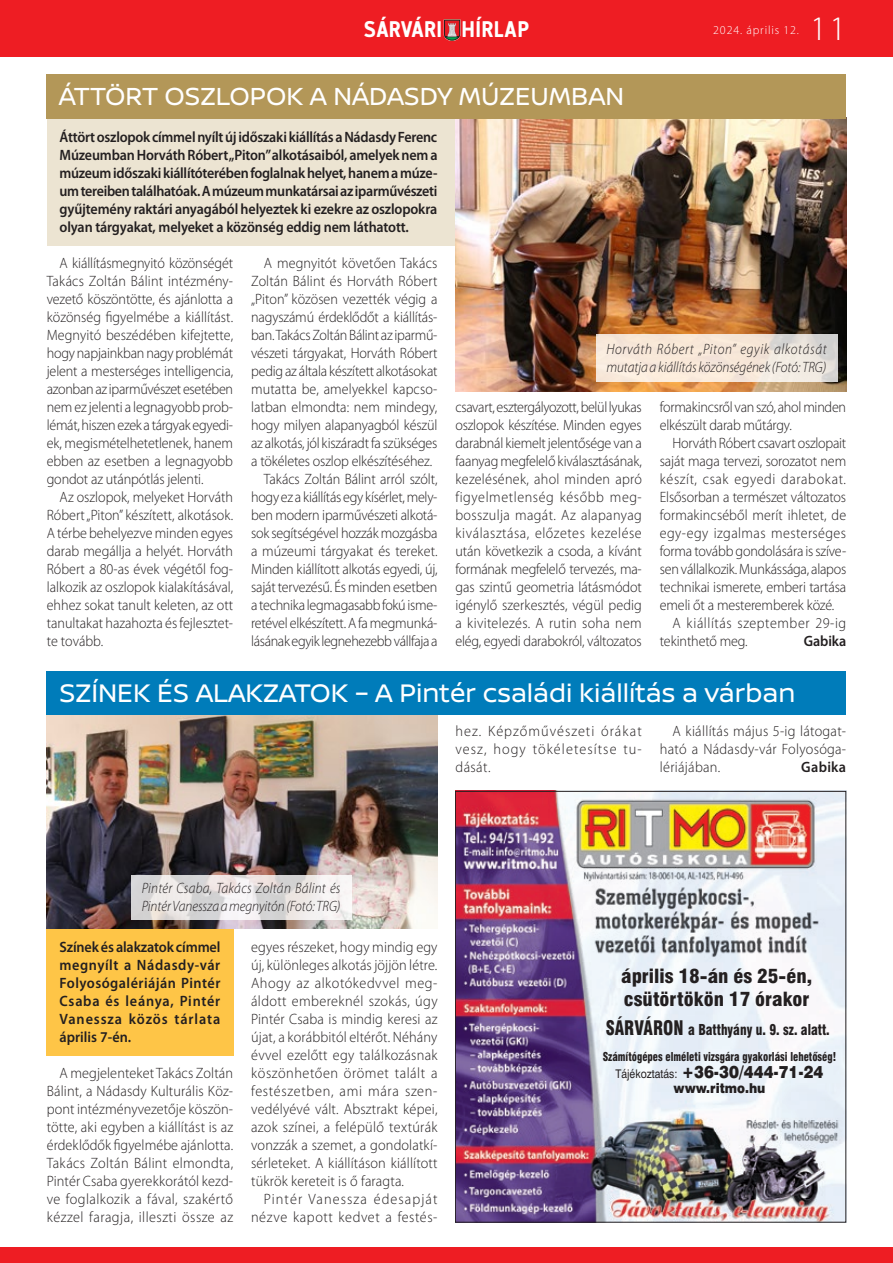
<style>
.page{position:relative;width:893px;height:1263px;background:#fff}
.page>*{position:absolute;margin:0;border:0;box-sizing:border-box;transform-origin:0 0}
.t1{font:300 34.5px "Myriad Pro";color:#fff}
._1_cim{font:27px "Nissan Brand";color:#fff}
._1_cim-2{font:26.25px "Nissan Brand";color:#fff}
.t2{font:900 22.65px "Finador";letter-spacing:.02em;color:#fff;scale:.85 1}
.t3{font:19.05px/22.8px "Swiss Black Condensed HBT";color:#231f20;scale:1.05 1}
.t4{font:17.1px "Swiss Black HBT";color:#231f20;scale:.88 1}
._1_szöveg{font:300 15px/18px "Myriad Pro";color:#231f20;text-align:justify;scale:.94 1}
._1_szöveg-2{font:300 15px/18px "Myriad Pro";color:#231f20;text-align:justify;scale:.95 1}
._1_lead_3-3_mm_kethasab{font:600 15px/18px "Myriad Pro";letter-spacing:-.01em;color:#231f20;text-align:justify;scale:.94 1}
._1_képalá{font:italic 300 15px/18px "Myriad Pro";color:#231f20;scale:.9 1}
._1_lead_3-3_mm{font:600 15px/18px "Myriad Pro";letter-spacing:.05em;color:#231f20;text-align:justify;scale:.95 1}
._1_szöveg-3{font:300 15px/18px "Myriad Pro";letter-spacing:-.02em;color:#231f20;scale:.94 1}
._1_szöveg-4{font:300 15px/18px "Myriad Pro";letter-spacing:.065em;color:#231f20;text-align:right;scale:.95 1}
._1_szöveg-5{font:300 15px/18px "Myriad Pro";letter-spacing:.04em;color:#231f20;scale:.94 1}
._1_szöveg-6{font:600 15px "Myriad Pro";letter-spacing:.01em;color:#231f20;scale:.95 1}
._1_szöveg-7{font:600 15px "Myriad Pro";letter-spacing:.01em;color:#231f20;scale:.94 1}
.t5{font:14.7px "Swiss Black Condensed HBT";color:#231f20;scale:.88 1}
.t6{font:13.65px "Swiss Black HBT";color:#231f20;scale:.88 1}
.t7{font:12px "Swiss Black Condensed HBT";color:#231f20;scale:.88 1}
.t8{font:300 12px "Myriad Pro";letter-spacing:.07em;color:#fff}
.s1{font-size:19.5px}
.s2{font-family:"Swiss HBT";font-size:12px}
</style>
<div class="page">
<div style="left:47px;top:927px;width:187px;height:129px;background:#fec547"></div>
<img style="left:47px;top:714px;width:391px;height:214px">
<svg style="left:131px;top:875px;width:220px;height:44px"></svg>
<div style="left:47px;top:108px;width:422px;height:137px;background:#ece4d2"></div>
<img style="left:455px;top:119px;width:391px;height:273px">
<svg style="left:596px;top:334px;width:241px;height:47px;background:#f2e6da"></svg>
<div style="left:0;top:0;width:893px;height:57px;background:#ee1d23"></div>
<div style="left:0;top:1247px;width:893px;height:16px;background:#ee1d23"></div>
<div style="left:47px;top:671px;width:799px;height:43px;background:#007cba"></div>
<div style="left:47px;top:74px;width:799px;height:45px;background:#b39758"></div>
<img style="left:457px;top:793px;width:387px;height:427px">
<svg style="left:444px;top:19px;width:16px;height:22px"></svg>
<h3 class="t2" style="left:363px;top:13px;width:197px">SÁRVÁRI HÍRLAP</h3>
<p class="t8" style="left:713px;top:23px;width:87px">2024. április 12.</p>
<h1 class="t1" style="left:810px;top:8px;width:38px">11</h1>
<p class="_1_cim-2" style="left:59px;top:77px;width:567px">ÁTTÖRT OSZLOPOK A NÁDASDY MÚZEUMBAN</p>
<p class="_1_lead_3-3_mm_kethasab" style="left:60px;top:128px;width:404px">Áttört oszlopok címmel nyílt új időszaki kiállítás a Nádasdy Ferenc Múzeumban Horváth Róbert „Piton” alkotásaiból, amelyek nem a múzeum időszaki kiállítóterében foglalnak helyet, hanem a múze&shy;um tereiben találhatóak. A múzeum munkatársai az iparművészeti gyűjtemény raktári anyagából helyeztek ki ezekre az oszlopokra olyan tárgyakat, melyeket a közönség eddig nem láthatott.</p>
<p class="_1_szöveg" style="left:47px;top:254px;width:200px;text-indent:13px">A kiállításmegnyitó közönségét Takács Zoltán Bálint intézmény&shy;vezető köszöntötte, és ajánlotta a közönség figyelmébe a kiállítást.<br>Megnyitó beszédében kifejtette, hogy napjainkban nagy problémát jelent a mesterséges intelligencia, azonban az iparművészet esetében nem ez jelenti a legnagyobb prob&shy;lémát, hiszen ezek a tárgyak egyedi&shy;ek, megismételhetetlenek, hanem ebben az esetben a legnagyobb gondot az utánpótlás jelenti.</p>
<p class="_1_szöveg" style="left:47px;top:488px;width:200px;text-indent:13px">Az oszlopok, melyeket Horváth Róbert „Piton” készített, alkotások.<br>A térbe behelyezve minden egyes darab megállja a helyét. Horváth Róbert a 80-as évek végétől fog&shy;lalkozik az oszlopok kialakításával, ehhez sokat tanult keleten, az ott tanultakat hazahozta és fejlesztet&shy;te tovább.</p>
<p class="_1_szöveg" style="left:251px;top:254px;width:200px;text-indent:13px">A megnyitót követően Takács Zoltán Bálint és Horváth Róbert „Piton” közösen vezették végig a nagyszámú érdeklődőt a kiállítás&shy;ban. Takács Zoltán Bálint az iparmű&shy;vészeti tárgyakat, Horváth Róbert pedig az általa készített alkotásokat mutatta be, amelyekkel kapcso&shy;latban elmondta: nem mindegy, hogy milyen alapanyagból készül az alkotás, jól kiszáradt fa szükséges a tökéletes oszlop elkészítéséhez.</p>
<p class="_1_szöveg" style="left:251px;top:470px;width:200px;text-indent:13px">Takács Zoltán Bálint arról szólt, hogy ez a kiállítás egy kísérlet, mely&shy;ben modern iparművészeti alkotá&shy;sok segítségével hozzák mozgásba a múzeumi tárgyakat és tereket.<br>Minden kiállított alkotás egyedi, új, saját tervezésű. És minden esetben a technika legmagasabb fokú isme&shy;retével elkészített. A fa megmunká&shy;lásának egyik legnehezebb vállfaja a</p>
<p class="_1_képalá" style="left:606px;top:340px;width:246px">Horváth Róbert „Piton” egyik alkotását mutatja a kiállítás közönségének (Fotó: TRG)</p>
<p class="_1_szöveg" style="left:455px;top:398px;width:200px">csavart, esztergályozott, belül lyukas oszlopok készítése. Minden egyes darabnál kiemelt jelentősége van a faanyag megfelelő kiválasztásának, kezelésének, ahol minden apró figyelmetlenség később meg&shy;bosszulja magát. Az alapanyag kiválasztása, előzetes kezelése után következik a csoda, a kívánt formának megfelelő tervezés, ma&shy;gas szintű geometria látásmódot igénylő szerkesztés, végül pedig a kivitelezés. A rutin soha nem elég, egyedi darabokról, változatos</p>
<p class="_1_szöveg-3" style="left:660px;top:398px;width:200px">formakincsről van szó, ahol minden elkészült darab műtárgy.</p>
<p class="_1_szöveg" style="left:660px;top:434px;width:200px;text-indent:13px">Horváth Róbert csavart oszlopait saját maga tervezi, sorozatot nem készít, csak egyedi darabokat.<br>Elsősorban a természet változatos formakincséből merít ihletet, de egy-egy izgalmas mesterséges forma tovább gondolására is szíve&shy;sen vállalkozik. Munkássága, alapos technikai ismerete, emberi tartása emeli őt a mesteremberek közé.</p>
<p class="_1_szöveg-5" style="left:660px;top:614px;width:200px;text-indent:13px">A kiállítás szeptember 29-ig tekinthető meg.</p>
<p class="_1_szöveg-7" style="left:804px;top:632px;width:47px">Gabika</p>
<p class="_1_cim" style="left:60px;top:674px;width:737px">SZÍNEK ÉS ALAKZATOK – A Pintér családi kiállítás a várban</p>
<p class="_1_szöveg-2" style="left:455px;top:722px;width:198px">hez. Képzőművészeti órákat vesz, hogy tökéletesítse tu&shy;dását.</p>
<p class="_1_szöveg-2" style="left:660px;top:722px;width:198px;text-indent:13px">A kiállítás május 5-ig látogat&shy;ható a Nádasdy-vár Folyosóga&shy;lériájában.</p>
<p class="_1_szöveg-6" style="left:801px;top:758px;width:49px">Gabika</p>
<p class="_1_képalá" style="left:142px;top:880px;width:222px">Pintér Csaba, Takács Zoltán Bálint és<br>Pintér Vanessza a megnyitón (Fotó: TRG)</p>
<p class="_1_lead_3-3_mm" style="left:60px;top:938px;width:171px">Színek és alakzatok címmel megnyílt a Nádasdy-vár Folyosógalériáján Pintér Csaba és leánya, Pintér Vanessza közös tárlata április 7-én.</p>
<p class="_1_szöveg-2" style="left:47px;top:1064px;width:198px;text-indent:13px">A megjelenteket Takács Zoltán Bálint, a Nádasdy Kulturális Köz&shy;pont intézményvezetője köszön&shy;tötte, aki egyben a kiállítást is az érdeklődők figyelmébe ajánlotta.<br>Takács Zoltán Bálint elmondta, Pintér Csaba gyerekkorától kezd&shy;ve foglalkozik a fával, szakértő kézzel faragja, illeszti össze az</p>
<p class="_1_szöveg-2" style="left:251px;top:938px;width:198px">egyes részeket, hogy mindig egy új, különleges alkotás jöjjön létre.<br>Ahogy az alkotókedvvel meg&shy;áldott embereknél szokás, úgy Pintér Csaba is mindig keresi az újat, a korábbitól eltérőt. Néhány évvel ezelőtt egy találkozásnak köszönhetően örömet talált a festészetben, ami mára szen&shy;vedélyévé vált. Absztrakt képei, azok színei, a felépülő textúrák vonzzák a szemet, a gondolatkí&shy;sérleteket. A kiállításon kiállított tükrök kereteit is ő faragta.</p>
<p class="_1_szöveg-4" style="left:251px;top:1190px;width:198px">Pintér Vanessza édesapját nézve kapott kedvet a festés-</p>
<p class="t3" style="left:621px;top:964px;width:183px">április 18-án és 25-én, csütörtökön 17 órakor</p>
<p class="t5" style="left:606px;top:1021px;width:256px"><span class="s1">SÁRVÁRON</span> a Batthyány u. 9. sz. alatt.</p>
<p class="t7" style="left:603px;top:1049px;width:267px">Számítógépes elméleti vizsgára gyakorlási lehetőség!</p>
<p class="t4" style="left:615px;top:1062px;width:238px"><span class="s2">Tájékoztatás:</span> +36-30/444-71-24</p>
<p class="t6" style="left:673px;top:1080px;width:106px">www.ritmo.hu</p>
</div>
